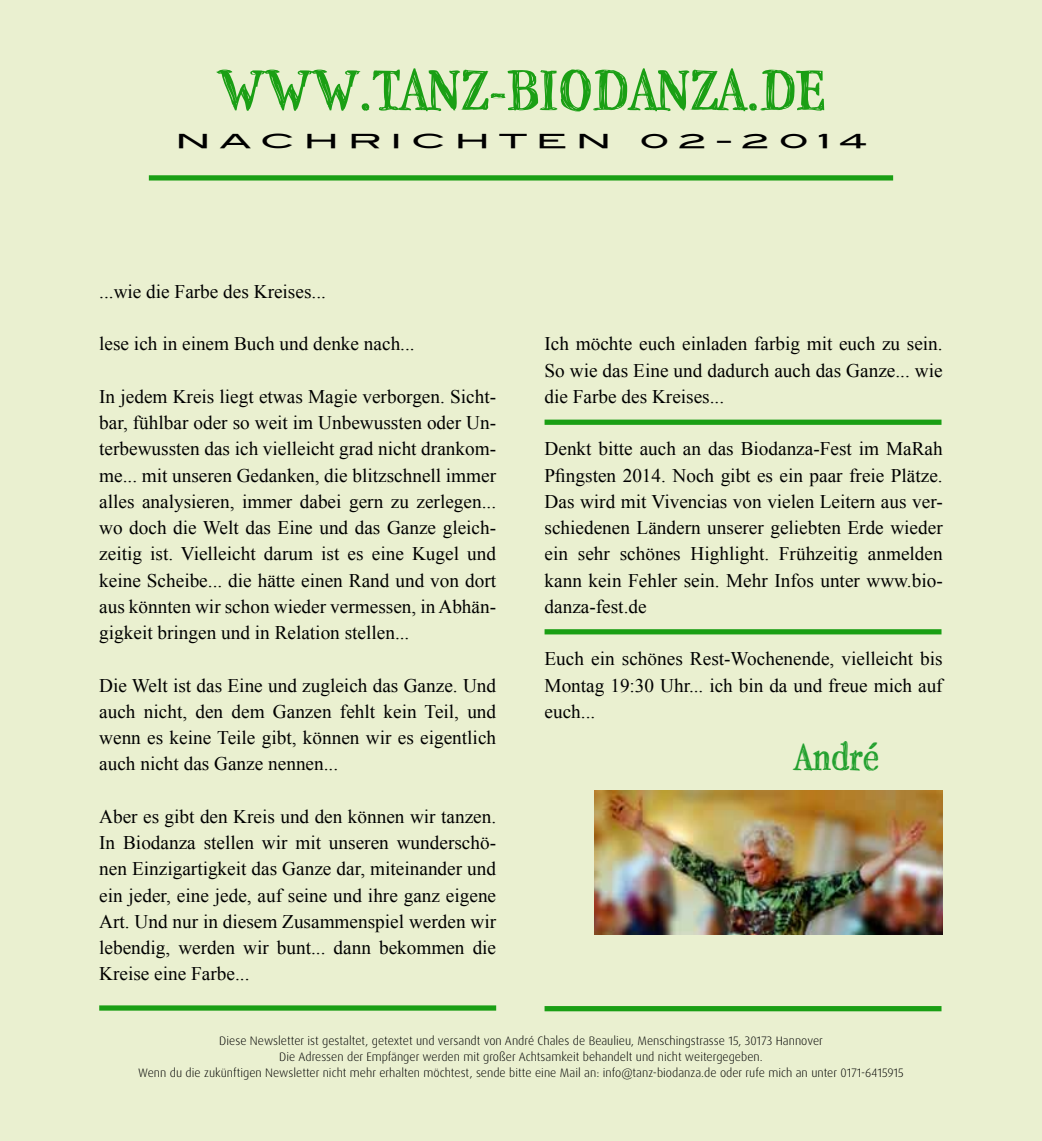
<style>
.page{position:relative;width:1042px;height:1141px;background:#eaf0d0}
.page>*{position:absolute;margin:0;border:0;box-sizing:border-box;transform-origin:0 0}
.t1{font:700 63px "P22 Stanyan";color:#1a9f14}
.t2{font:700 40.25px "P22 Stanyan";color:#22a02e}
.t3{font:19.25px/26.2px "Times New Roman";color:#000;text-align:justify}
.t4{font:19.25px "Blair Md ITCTT Medium";letter-spacing:.25em;color:#000;scale:1.75 1}
.t5{font:300 12.25px/15.8px "Dax Pro";color:#000;text-align:center}
</style>
<div class="page">
<img style="left:594px;top:790px;width:349px;height:144px">
<div style="left:149px;top:175px;width:744px;height:6px;background:#1a9f14"></div>
<div style="left:99px;top:1005px;width:397px;height:6px;background:#1a9f14"></div>
<div style="left:544px;top:420px;width:397px;height:5px;background:#1a9f14"></div>
<div style="left:544px;top:629px;width:397px;height:5px;background:#1a9f14"></div>
<div style="left:544px;top:1006px;width:397px;height:5px;background:#1a9f14"></div>
<h1 class="t1" style="left:217px;top:57px;width:610px">WWW.TANZ-BIODANZA.DE</h1>
<p class="t4" style="left:175px;top:126px;width:251px">NACHRICHTEN</p>
<p class="t4" style="left:639px;top:126px;width:132px">02-2014</p>
<p class="t3" style="left:99px;top:278px;width:228px">...wie die Farbe des Kreises...</p>
<p class="t3" style="left:99px;top:330px;width:317px">lese ich in einem Buch und denke nach...</p>
<p class="t3" style="left:99px;top:383px;width:398px">In jedem Kreis liegt etwas Magie verborgen. Sicht&shy;bar, fühlbar oder so weit im Unbewussten oder Un&shy;terbewussten das ich vielleicht grad nicht drankom&shy;me... mit unseren Gedanken, die blitzschnell immer alles analysieren, immer dabei gern zu zerlegen... wo doch die Welt das Eine und das Ganze gleich&shy;zeitig ist. Vielleicht darum ist es eine Kugel und keine Scheibe... die hätte einen Rand und von dort aus könnten wir schon wieder vermessen, in Abhän&shy;gigkeit bringen und in Relation stellen...</p>
<p class="t3" style="left:99px;top:672px;width:398px">Die Welt ist das Eine und zugleich das Ganze. Und auch nicht, den dem Ganzen fehlt kein Teil, und wenn es keine Teile gibt, können wir es eigentlich auch nicht das Ganze nennen...</p>
<p class="t3" style="left:99px;top:803px;width:398px">Aber es gibt den Kreis und den können wir tanzen.<br>In Biodanza stellen wir mit unseren wunderschö&shy;nen Einzigartigkeit das Ganze dar, miteinander und ein jeder, eine jede, auf seine und ihre ganz eigene Art. Und nur in diesem Zusammenspiel werden wir lebendig, werden wir bunt... dann bekommen die Kreise eine Farbe...</p>
<p class="t3" style="left:544px;top:331px;width:400px">Ich möchte euch einladen farbig mit euch zu sein.<br>So wie das Eine und dadurch auch das Ganze... wie die Farbe des Kreises...</p>
<p class="t3" style="left:544px;top:436px;width:400px">Denkt bitte auch an das Biodanza-Fest im MaRah Pfingsten 2014. Noch gibt es ein paar freie Plätze.<br>Das wird mit Vivencias von vielen Leitern aus ver&shy;schiedenen Ländern unserer geliebten Erde wieder ein sehr schönes Highlight. Frühzeitig anmelden kann kein Fehler sein. Mehr Infos unter www.bio&shy;danza-fest.de</p>
<p class="t3" style="left:544px;top:646px;width:400px">Euch ein schönes Rest-Wochenende, vielleicht bis Montag 19:30 Uhr... ich bin da und freue mich auf euch...</p>
<h2 class="t2" style="left:795px;top:736px;width:85px">André</h2>
<p class="t5" style="left:138px;top:1033px;width:767px">Diese Newsletter ist gestaltet, getextet und versandt von André Chales de Beaulieu, Menschingstrasse 15, 30173 Hannover<br>Die Adressen der Empfänger werden mit großer Achtsamkeit behandelt und nicht weitergegeben.<br>Wenn du die zukünftigen Newsletter nicht mehr erhalten möchtest, sende bitte eine Mail an: info@tanz-biodanza.de oder rufe mich an unter 0171-6415915</p>
</div>
